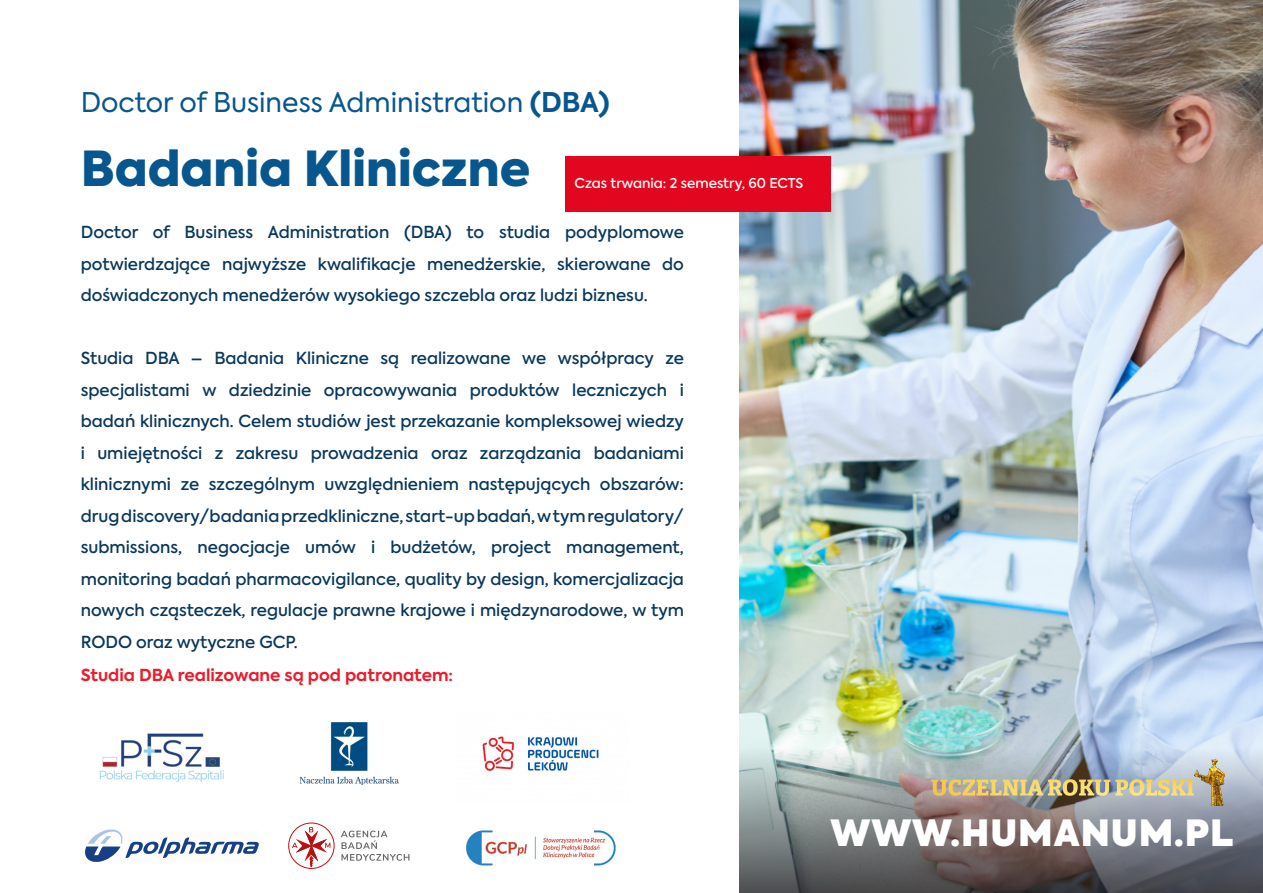
<style>
.page{position:relative;width:1263px;height:893px;background:#fff}
.page>*{position:absolute;margin:0;border:0;box-sizing:border-box;transform-origin:0 0}
.t1{font:900 48px "Axiforma";color:#07568e}
.t2{font:800 36px "Axiforma";letter-spacing:.025em;color:#fff}
.t3{font:27px "Axiforma";color:#07568e}
.t4{font:500 16.5px/31.5px "Axiforma";color:#09385c;text-align:justify}
.t5{font:700 16.5px "Axiforma";color:#eb1c2b}
.t6{font:500 13.5px "Axiforma";color:#fff}
.s1{font-weight:700}
</style>
<div class="page">
<img style="left:740px;top:0;width:523px;height:697px">
<div style="left:566px;top:156px;width:265px;height:56px;background:#e2071e"></div>
<img style="left:300px;top:722px;width:98px;height:63px">
<img style="left:99px;top:733px;width:125px;height:49px">
<img style="left:466px;top:830px;width:150px;height:36px">
<img style="left:482px;top:736px;width:117px;height:36px">
<svg style="left:85px;top:830px;width:174px;height:32px"></svg>
<svg style="left:341px;top:831px;width:68px;height:30px"></svg>
<div style="left:288px;top:823px;width:46px;height:46px;border:1px solid #c90d0d;border-radius:50%"></div>
<svg style="left:292px;top:827px;width:38px;height:40px"></svg>
<img style="left:740px;top:697px;width:523px;height:196px">
<svg style="left:948px;top:779px;width:222px;height:17px;background:#c4b784"></svg>
<img style="left:1195px;top:759px;width:29px;height:47px">
<h3 class="t3" style="left:81px;top:85px;width:530px">Doctor of Business Administration <span class="s1">(DBA)</span></h3>
<h1 class="t1" style="left:81px;top:134px;width:451px">Badania Kliniczne</h1>
<p class="t6" style="left:575px;top:174px;width:230px">Czas trwania: 2 semestry, 60 ECTS</p>
<p class="t4" style="left:81px;top:217px;width:605px">Doctor of Business Administration (DBA) to studia podyplomowe potwierdzające najwyższe kwalifikacje menedżerskie, skierowane do doświadczonych menedżerów wysokiego szczebla oraz ludzi biznesu.</p>
<p class="t4" style="left:81px;top:343px;width:605px">Studia DBA – Badania Kliniczne są realizowane we współpracy ze specjalistami w dziedzinie opracowywania produktów leczniczych i badań klinicznych. Celem studiów jest przekazanie kompleksowej wiedzy i umiejętności z zakresu prowadzenia oraz zarządzania badaniami klinicznymi ze szczególnym uwzględnieniem następujących obszarów: drug discovery/badania przedkliniczne, start-up badań, w tym regulatory/ submissions, negocjacje umów i budżetów, project management, monitoring badań pharmacovigilance, quality by design, komercjalizacja nowych cząsteczek, regulacje prawne krajowe i międzynarodowe, w tym RODO oraz wytyczne GCP.</p>
<p class="t5" style="left:81px;top:663px;width:374px">Studia DBA realizowane są pod patronatem:</p>
<h2 class="t2" style="left:831px;top:807px;width:404px">WWW.HUMANUM.PL</h2>
</div>
